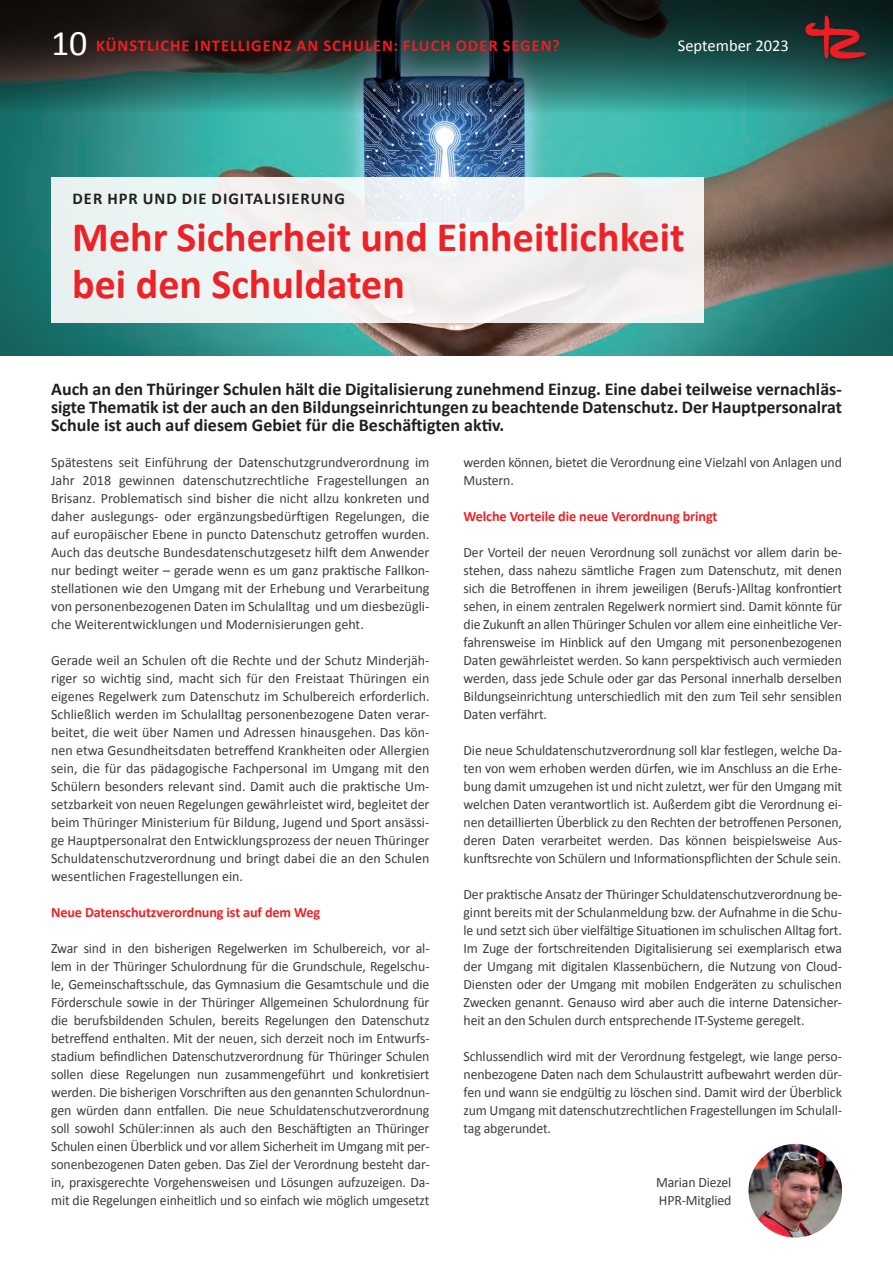
<style>
.page{position:relative;width:893px;height:1263px;background:#fff}
.page>*{position:absolute;margin:0;border:0;box-sizing:border-box;transform-origin:0 0}
.t1{font:700 42px/46.5px "Calibri";color:#ed2227}
.t2{font:700 18px/18px "Calibri";color:#231f20;text-align:justify}
.t3{font:700 16.5px "Calibri";letter-spacing:.06em;color:#ee1d23}
.t4{font:700 16.5px "Calibri";letter-spacing:.06em;color:#231f20}
.t5{font:16.5px "Calibri";color:#fff}
.t6{font:14.25px/18px "Calibri";letter-spacing:-.01em;color:#3e3e3f;text-align:justify}
.t7{font:700 14.25px "Calibri";letter-spacing:-.01em;color:#ed2227}
.s1{font-weight:400;font-size:36px;color:#fff}
</style>
<div class="page">
<img style="left:0;top:113px;width:893px;height:242px">
<svg style="left:0;top:0;width:893px;height:113px;background:#224644"></svg>
<div style="left:51px;top:178px;width:653px;height:145px;background:#eef2f1"></div>
<div style="left:803px;top:1px;width:69px;height:64px;background:#231f20;opacity:.69"></div>
<svg style="left:805px;top:15px;width:61px;height:44px;background:#5c2728"></svg>
<img style="left:748px;top:1144px;width:94px;height:93px;border-radius:47px">
<p class="t3" style="left:51px;top:34px;width:510px"><span class="s1">10</span> KÜNSTLICHE INTELLIGENZ AN SCHULEN: FLUCH ODER SEGEN?</p>
<p class="t5" style="left:678px;top:34px;width:112px">September 2023</p>
<p class="t4" style="left:73px;top:187px;width:274px">DER HPR UND DIE DIGITALISIERUNG</p>
<h1 class="t1" style="left:72px;top:213px;width:614px">Mehr Sicherheit und Einheitlichkeit bei den Schuldaten</h1>
<p class="t2" style="left:51px;top:380px;width:792px">Auch an den Thüringer Schulen hält die Digitalisierung zunehmend Einzug. Eine dabei teilweise vernachläs&shy;sigte Thematik ist der auch an den Bildungseinrichtungen zu beachtende Datenschutz. Der Hauptpersonalrat Schule ist auch auf diesem Gebiet für die Beschäftigten aktiv.</p>
<p class="t6" style="left:51px;top:453px;width:380px">Spätestens seit Einführung der Datenschutzgrundverordnung im Jahr 2018 gewinnen datenschutzrechtliche Fragestellungen an Brisanz. Problematisch sind bisher die nicht allzu konkreten und daher auslegungs- oder ergänzungsbedürftigen Regelungen, die auf europäischer Ebene in puncto Datenschutz getroffen wurden.<br>Auch das deutsche Bundesdatenschutzgesetz hilft dem Anwender nur bedingt weiter – gerade wenn es um ganz praktische Fallkon&shy;stellationen wie den Umgang mit der Erhebung und Verarbeitung von personenbezogenen Daten im Schulalltag und um diesbezügli&shy;che Weiterentwicklungen und Modernisierungen geht.</p>
<p class="t6" style="left:51px;top:651px;width:380px">Gerade weil an Schulen oft die Rechte und der Schutz Minderjäh&shy;riger so wichtig sind, macht sich für den Freistaat Thüringen ein eigenes Regelwerk zum Datenschutz im Schulbereich erforderlich.<br>Schließlich werden im Schulalltag personenbezogene Daten verar&shy;beitet, die weit über Namen und Adressen hinausgehen. Das kön&shy;nen etwa Gesundheitsdaten betreffend Krankheiten oder Allergien sein, die für das pädagogische Fachpersonal im Umgang mit den Schülern besonders relevant sind. Damit auch die praktische Um&shy;setzbarkeit von neuen Regelungen gewährleistet wird, begleitet der beim Thüringer Ministerium für Bildung, Jugend und Sport ansässi&shy;ge Hauptpersonalrat den Entwicklungsprozess der neuen Thüringer Schuldatenschutzverordnung und bringt dabei die an den Schulen wesentlichen Fragestellungen ein.</p>
<p class="t7" style="left:51px;top:902px;width:271px">Neue Datenschutzverordnung ist auf dem Weg</p>
<p class="t6" style="left:51px;top:939px;width:380px">Zwar sind in den bisherigen Regelwerken im Schulbereich, vor al&shy;lem in der Thüringer Schulordnung für die Grundschule, Regelschu&shy;le, Gemeinschaftsschule, das Gymnasium die Gesamtschule und die Förderschule sowie in der Thüringer Allgemeinen Schulordnung für die berufsbildenden Schulen, bereits Regelungen den Datenschutz betreffend enthalten. Mit der neuen, sich derzeit noch im Entwurfs&shy;stadium befindlichen Datenschutzverordnung für Thüringer Schulen sollen diese Regelungen nun zusammengeführt und konkretisiert werden. Die bisherigen Vorschriften aus den genannten Schulordnun&shy;gen würden dann entfallen. Die neue Schuldatenschutzverordnung soll sowohl Schüler:innen als auch den Beschäftigten an Thüringer Schulen einen Überblick und vor allem Sicherheit im Umgang mit per&shy;sonenbezogenen Daten geben. Das Ziel der Verordnung besteht dar&shy;in, praxisgerechte Vorgehensweisen und Lösungen aufzuzeigen. Da&shy;mit die Regelungen einheitlich und so einfach wie möglich umgesetzt</p>
<p class="t6" style="left:464px;top:453px;width:380px">werden können, bietet die Verordnung eine Vielzahl von Anlagen und<br>Mustern.</p>
<p class="t7" style="left:464px;top:506px;width:255px">Welche Vorteile die neue Verordnung bringt</p>
<p class="t6" style="left:464px;top:543px;width:380px">Der Vorteil der neuen Verordnung soll zunächst vor allem darin be&shy;stehen, dass nahezu sämtliche Fragen zum Datenschutz, mit denen sich die Betroffenen in ihrem jeweiligen (Berufs-)Alltag konfrontiert sehen, in einem zentralen Regelwerk normiert sind. Damit könnte für die Zukunft an allen Thüringer Schulen vor allem eine einheitliche Ver&shy;fahrensweise im Hinblick auf den Umgang mit personenbezogenen Daten gewährleistet werden. So kann perspektivisch auch vermieden werden, dass jede Schule oder gar das Personal innerhalb derselben Bildungseinrichtung unterschiedlich mit den zum Teil sehr sensiblen Daten verfährt.</p>
<p class="t6" style="left:464px;top:741px;width:380px">Die neue Schuldatenschutzverordnung soll klar festlegen, welche Da&shy;ten von wem erhoben werden dürfen, wie im Anschluss an die Erhe&shy;bung damit umzugehen ist und nicht zuletzt, wer für den Umgang mit welchen Daten verantwortlich ist. Außerdem gibt die Verordnung ei&shy;nen detaillierten Überblick zu den Rechten der betroffenen Personen, deren Daten verarbeitet werden. Das können beispielsweise Aus&shy;kunftsrechte von Schülern und Informationspflichten der Schule sein.</p>
<p class="t6" style="left:464px;top:885px;width:380px">Der praktische Ansatz der Thüringer Schuldatenschutzverordnung be&shy;ginnt bereits mit der Schulanmeldung bzw. der Aufnahme in die Schu&shy;le und setzt sich über vielfältige Situationen im schulischen Alltag fort.<br>Im Zuge der fortschreitenden Digitalisierung sei exemplarisch etwa der Umgang mit digitalen Klassenbüchern, die Nutzung von Cloud-Diensten oder der Umgang mit mobilen Endgeräten zu schulischen Zwecken genannt. Genauso wird aber auch die interne Datensicher&shy;heit an den Schulen durch entsprechende IT-Systeme geregelt.</p>
<p class="t6" style="left:464px;top:1047px;width:380px">Schlussendlich wird mit der Verordnung festgelegt, wie lange perso&shy;nenbezogene Daten nach dem Schulaustritt aufbewahrt werden dür&shy;fen und wann sie endgültig zu löschen sind. Damit wird der Überblick zum Umgang mit datenschutzrechtlichen Fragestellungen im Schulall&shy;tag abgerundet.</p>
<p class="t6" style="left:656px;top:1173px;width:77px">Marian Diezel<br>HPR-Mitglied</p>
</div>
